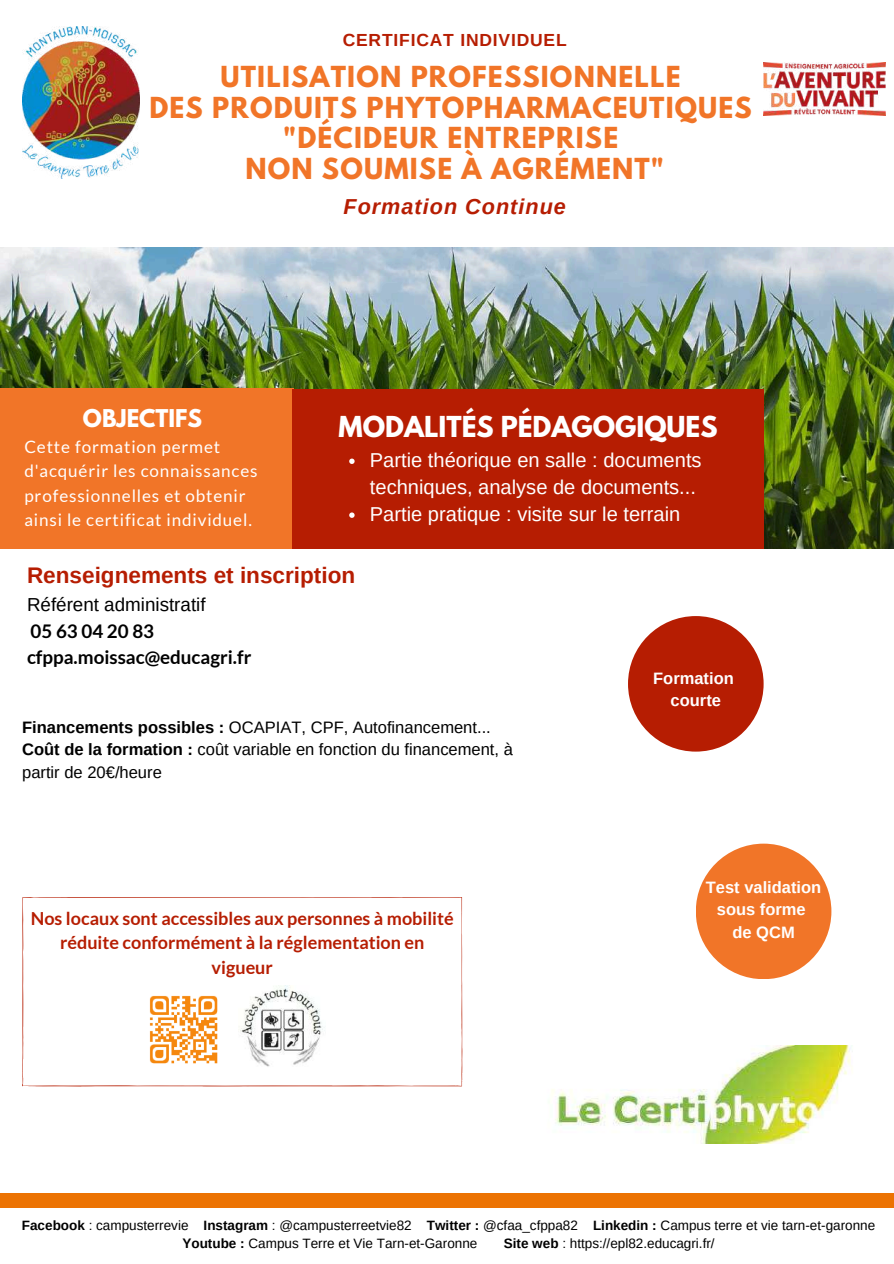
<style>
.page{position:relative;width:894px;height:1264px;background:#fff}
.page>*{position:absolute;margin:0;border:0;box-sizing:border-box;transform-origin:0 0}
.t1{font:700 25.65px/30.8px "League Spartan";letter-spacing:.045em;color:#f17528;text-align:center}
.t2{font:700 25.5px "League Spartan";color:#fff}
.t3{font:700 22.5px "Arimo";color:#b61d02}
.t4{font:700 21.75px "League Spartan";color:#fff}
.t5{font:italic 700 21.6px "Arimo";letter-spacing:.045em;color:#b61d02}
.t6{font:20.1px/27px "Arimo";color:#fff}
.t7{font:700 18.75px/25.3px "Lato";color:#000}
.t8{font:18.75px "Arimo";color:#000}
.t9{font:700 18px/24.8px "Lato";color:#b61d02;text-align:center}
.t10{font:700 17.55px "Arimo";letter-spacing:.045em;color:#b61d02}
.t11{font:17.1px/24.5px "Lato";letter-spacing:.05em;color:#fff}
.t12{font:16.5px/22.5px "Arimo";color:#000}
.t13{font:700 16.5px/22.5px "Arimo";color:#fff;text-align:center}
.t14{font:13.5px/18px "Arimo";color:#000}
.s1{font-weight:700}
</style>
<div class="page">
<img style="left:0;top:248px;width:893px;height:300px">
<img style="left:22px;top:27px;width:117px;height:152px">
<svg style="left:22px;top:897px;width:440px;height:189px"></svg>
<img style="left:239px;top:985px;width:86px;height:82px">
<div style="left:0;top:1193px;width:893px;height:14px;background:#ec7303"></div>
<div style="left:0;top:388px;width:293px;height:160px;background:#f17528"></div>
<div style="left:292px;top:389px;width:471px;height:159px;background:#b61d02"></div>
<svg style="left:349px;top:458px;width:5px;height:6px"></svg>
<svg style="left:349px;top:512px;width:5px;height:6px"></svg>
<div style="left:627px;top:616px;width:136px;height:135px;background:#b61d02;border-radius:50%"></div>
<img style="left:551px;top:1045px;width:301px;height:98px">
<div style="left:695px;top:843px;width:136px;height:136px;background:#f17528;border-radius:50%"></div>
<img style="left:763px;top:63px;width:121px;height:53px">
<img style="left:139px;top:985px;width:88px;height:88px">
<p class="t10" style="left:342px;top:30px;width:225px">CERTIFICAT INDIVIDUEL</p>
<h1 class="t1" style="left:149px;top:64px;width:603px">UTILISATION PROFESSIONNELLE<br>DES PRODUITS PHYTOPHARMACEUTIQUES "DÉCIDEUR ENTREPRISE<br>NON SOUMISE À AGRÉMENT"</h1>
<h3 class="t4" style="left:83px;top:407px;width:121px">OBJECTIFS</h3>
<p class="t11" style="left:24px;top:434px;width:235px">Cette formation permet d'acquérir les connaissances professionnelles et obtenir ainsi le certificat individuel.</p>
<h3 class="t5" style="left:343px;top:195px;width:224px">Formation Continue</h3>
<h2 class="t2" style="left:338px;top:414px;width:380px">MODALITÉS PÉDAGOGIQUES</h2>
<h3 class="t6" style="left:370px;top:446px;width:333px">Partie théorique en salle : documents techniques, analyse de documents...<br>Partie pratique : visite sur le terrain</h3>
<h3 class="t3" style="left:27px;top:563px;width:329px">Renseignements et inscription</h3>
<h3 class="t8" style="left:27px;top:594px;width:180px">Référent administratif</h3>
<h3 class="t7" style="left:27px;top:618px;width:226px">05 63 04 20 83 cfppa.moissac@educagri.fr</h3>
<p class="t12" style="left:22px;top:715px;width:492px"><span class="s1">Financements possibles :</span> OCAPIAT, CPF, Autofinancement...<br><span class="s1">Coût de la formation :</span> coût variable en fonction du financement, à partir de 20€/heure</p>
<h3 class="t9" style="left:31px;top:905px;width:424px">Nos locaux sont accessibles aux personnes à mobilité réduite conformément à la réglementation en vigueur</h3>
<p class="t13" style="left:653px;top:666px;width:82px">Formation courte</p>
<p class="t13" style="left:705px;top:875px;width:117px">Test validation sous forme<br>de QCM</p>
<p class="t14" style="left:182px;top:1216px;width:694px;text-indent:-160px"><span class="s1">Facebook</span> : campusterrevie <span class="s1">Instagram</span> : @campusterreetvie82 <span class="s1">Twitter :</span> @cfaa_cfppa82 <span class="s1">Linkedin :</span> Campus terre et vie tarn-et-garonne<br><span class="s1">Youtube :</span> Campus Terre et Vie Tarn-et-Garonne</p>
<p class="t14" style="left:503px;top:1234px;width:212px"><span class="s1">Site web</span> : https://epl82.educagri.fr/</p>
</div>
